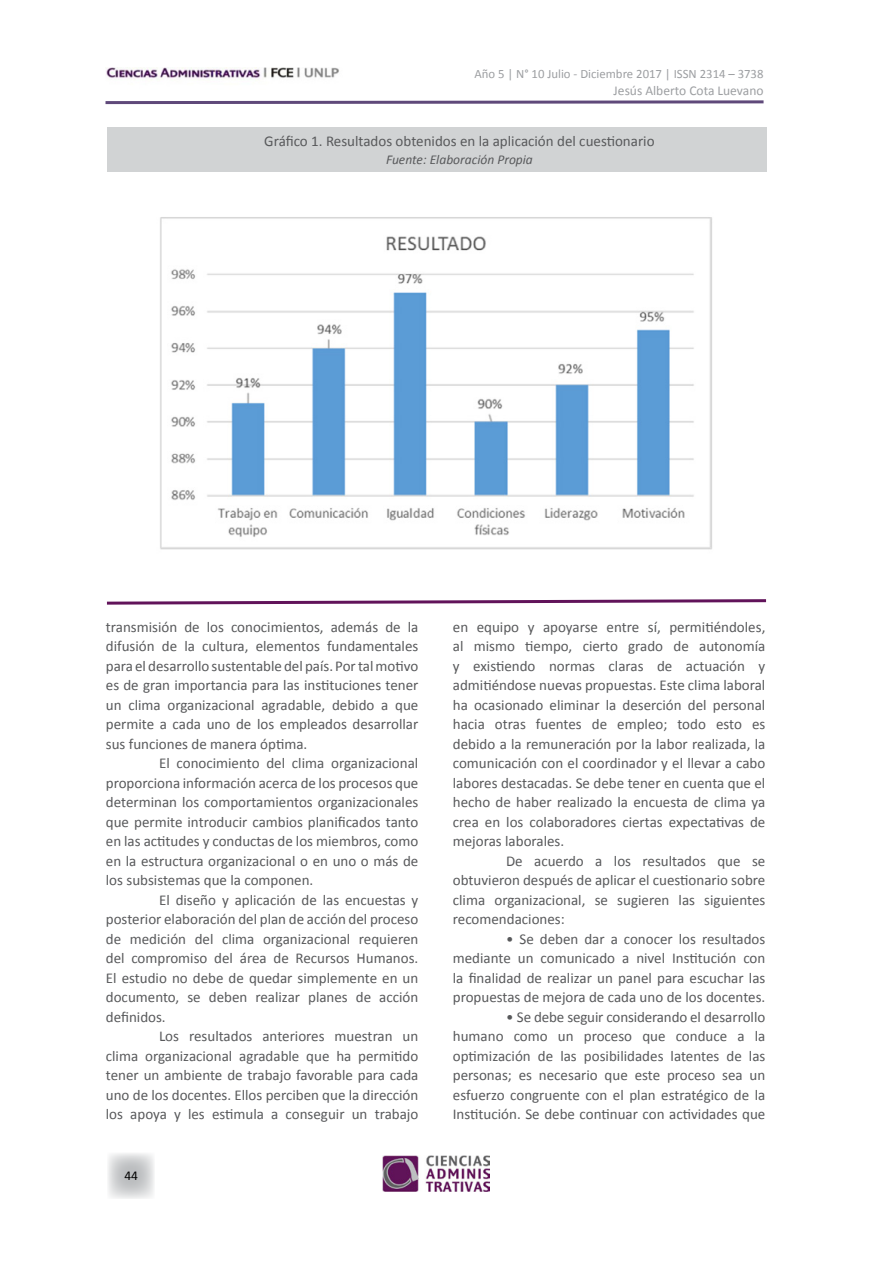
<style>
.page{position:relative;width:893px;height:1263px;background:#fff}
.page>*{position:absolute;margin:0;border:0;box-sizing:border-box;transform-origin:0 0}
.t1{font:15px/19.5px "Calibri";color:#58595b;text-align:justify}
.t2{font:italic 13.5px "Calibri";color:#58595b}
.t3{font:13.5px "Calibri";color:#9d9fa2}
.t4{font:13.5px "Calibri";color:#000}
.t5{font:12.75px "Calibri";color:#9d9fa2}
</style>
<div class="page">
<svg style="left:108px;top:1153px;width:46px;height:46px;background:#d7d8d9"></svg>
<img style="left:383px;top:1155px;width:107px;height:36px">
<img style="left:106px;top:67px;width:233px;height:13px">
<svg style="left:105px;top:100px;width:659px;height:5px"></svg>
<div style="left:107px;top:128px;width:659px;height:44px;background:#d1d3d4"></div>
<svg style="left:106px;top:599px;width:661px;height:6px"></svg>
<img style="left:160px;top:217px;width:552px;height:333px">
<p class="t5" style="left:474px;top:65px;width:291px">Año 5 | N° 10 Julio - Diciembre 2017 | ISSN 2314 – 3738</p>
<p class="t3" style="left:614px;top:82px;width:151px">Jesús Alberto Cota Luevano</p>
<p class="t1" style="left:264px;top:131px;width:392px">Gráfico 1. Resultados obtenidos en la aplicación del cuestionario</p>
<p class="t2" style="left:386px;top:150px;width:148px">Fuente: Elaboración Propia</p>
<p class="t1" style="left:106px;top:617px;width:314px">transmisión de los conocimientos, además de la difusión de la cultura, elementos fundamentales para el desarrollo sustentable del país. Por tal motivo es de gran importancia para las instituciones tener un clima organizacional agradable, debido a que permite a cada uno de los empleados desarrollar sus funciones de manera óptima.</p>
<p class="t1" style="left:106px;top:754px;width:314px;text-indent:53px">El conocimiento del clima organizacional proporciona información acerca de los procesos que determinan los comportamientos organizacionales que permite introducir cambios planificados tanto en las actitudes y conductas de los miembros, como en la estructura organizacional o en uno o más de los subsistemas que la componen.</p>
<p class="t1" style="left:106px;top:890px;width:314px;text-indent:53px">El diseño y aplicación de las encuestas y posterior elaboración del plan de acción del proceso de medición del clima organizacional requieren del compromiso del área de Recursos Humanos.<br>El estudio no debe de quedar simplemente en un documento, se deben realizar planes de acción definidos.</p>
<p class="t1" style="left:106px;top:1027px;width:314px;text-indent:53px">Los resultados anteriores muestran un clima organizacional agradable que ha permitido tener un ambiente de trabajo favorable para cada uno de los docentes. Ellos perciben que la dirección los apoya y les estimula a conseguir un trabajo</p>
<p class="t4" style="left:124px;top:1166px;width:15px">44</p>
<p class="t1" style="left:453px;top:617px;width:314px">en equipo y apoyarse entre sí, permitiéndoles, al mismo tiempo, cierto grado de autonomía y existiendo normas claras de actuación y admitiéndose nuevas propuestas. Este clima laboral ha ocasionado eliminar la deserción del personal hacia otras fuentes de empleo; todo esto es debido a la remuneración por la labor realizada, la comunicación con el coordinador y el llevar a cabo labores destacadas. Se debe tener en cuenta que el hecho de haber realizado la encuesta de clima ya crea en los colaboradores ciertas expectativas de mejoras laborales.</p>
<p class="t1" style="left:453px;top:851px;width:314px;text-indent:53px">De acuerdo a los resultados que se obtuvieron después de aplicar el cuestionario sobre clima organizacional, se sugieren las siguientes recomendaciones:</p>
<p class="t1" style="left:453px;top:929px;width:314px;text-indent:53px">• Se deben dar a conocer los resultados mediante un comunicado a nivel Institución con la finalidad de realizar un panel para escuchar las propuestas de mejora de cada uno de los docentes.</p>
<p class="t1" style="left:453px;top:1007px;width:314px;text-indent:53px">• Se debe seguir considerando el desarrollo humano como un proceso que conduce a la optimización de las posibilidades latentes de las personas; es necesario que este proceso sea un esfuerzo congruente con el plan estratégico de la Institución. Se debe continuar con actividades que</p>
</div>
